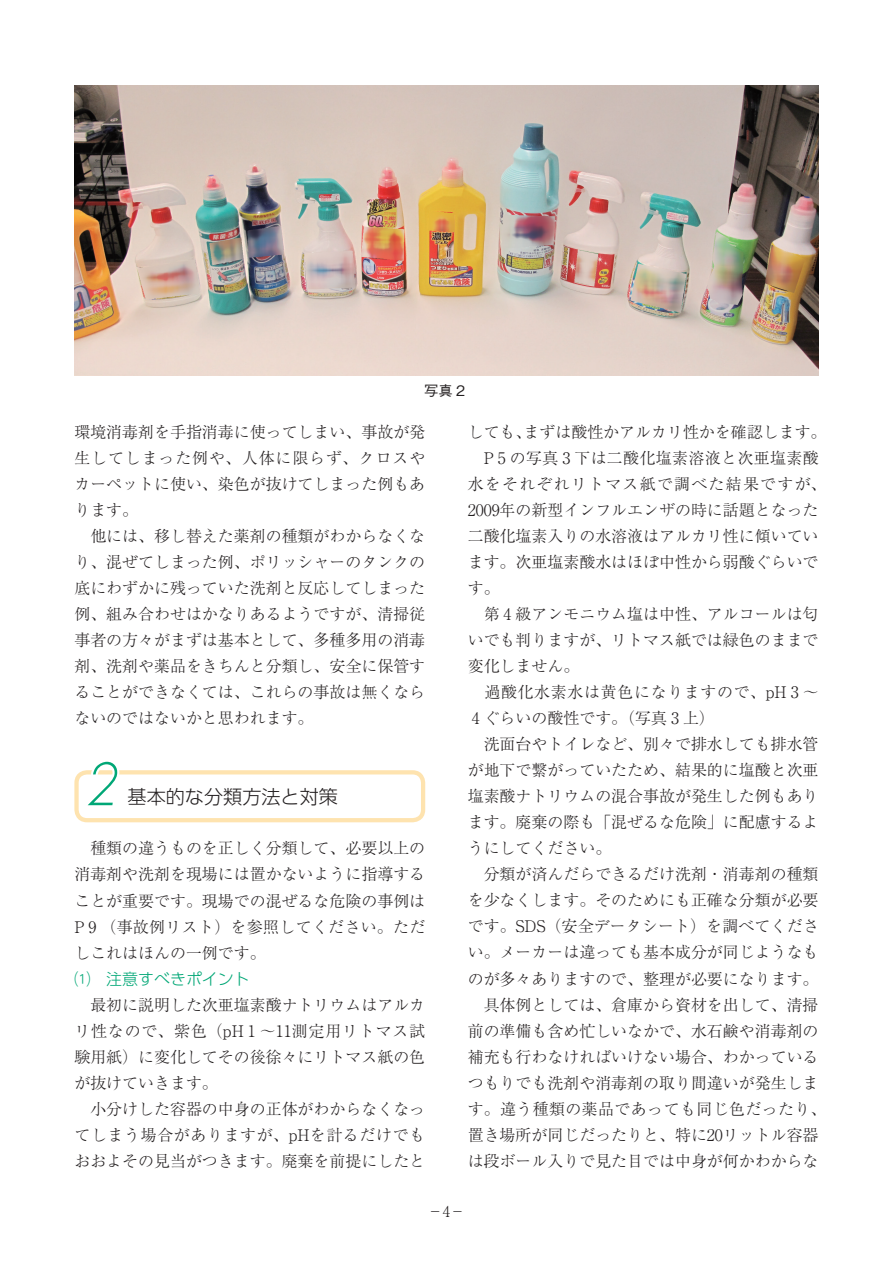
<style>
.page{position:relative;width:893px;height:1263px;background:#fff}
.page>*{position:absolute;margin:0;border:0;box-sizing:border-box;transform-origin:0 0}
.t1{font:italic 300 56.85px "Futura Std";color:#00a776;scale:.93 1}
.t2{font:300 19.2px "UD Shin Go Pr 6";color:#231f20}
.t3{font:300 15.9px/26.1px "Ryumin Pr 6";color:#231f20}
.t4{font:300 15.9px "UD Shin Go Pr 6";color:#00a776}
.t5{font:300 14.85px "Ryumin Pr 6";color:#231f20}
.t6{font:500 14.4px "Gothic BBB Pr 6 N";color:#231f20}
</style>
<div class="page">
<div style="left:74px;top:770px;width:351px;height:52px;border:4px solid #fee3af;border-radius:11px"></div>
<svg style="left:77px;top:770px;width:46px;height:41px"></svg>
<img style="left:74px;top:85px;width:745px;height:290px">
<p class="t6" style="left:424px;top:379px;width:43px">写真 2</p>
<p class="t3" style="left:74px;top:418px;width:352px">環境消毒剤を手指消毒に使ってしまい、事故が発生してしまった例や、人体に限らず、クロスやカーペットに使い、染色が抜けてしまった例もあります。<br>　他には、移し替えた薬剤の種類がわからなくなり、混ぜてしまった例、ポリッシャーのタンクの底にわずかに残っていた洗剤と反応してしまった例、組み合わせはかなりあるようですが、清掃従事者の方々がまずは基本として、多種多用の消毒剤、洗剤や薬品をきちんと分類し、安全に保管することができなくては、これらの事故は無くならないのではないかと思われます。</p>
<h1 class="t1" style="left:84px;top:750px;width:37px">2</h1>
<p class="t2" style="left:128px;top:781px;width:212px">基本的な分類方法と対策</p>
<p class="t3" style="left:74px;top:834px;width:352px;text-align:justify">　種類の違うものを正しく分類して、必要以上の消毒剤や洗剤を現場には置かないように指導することが重要です。現場での混ぜるな危険の事例はP 9 （事故例リスト）を参照してください。ただしこれはほんの一例です。</p>
<p class="t4" style="left:74px;top:966px;width:177px">⑴　注意すべきポイント</p>
<p class="t3" style="left:74px;top:991px;width:352px">　最初に説明した次亜塩素酸ナトリウムはアルカリ性なので、紫色（pH 1 ～11測定用リトマス試験用紙）に変化してその後徐々にリトマス紙の色が抜けていきます。<br>　小分けした容器の中身の正体がわからなくなってしまう場合がありますが、pHを計るだけでもおおよその見当がつきます。廃棄を前提にしたと</p>
<p class="t3" style="left:468px;top:418px;width:360px">しても、まずは酸性かアルカリ性かを確認します。　P 5 の写真 3 下は二酸化塩素溶液と次亜塩素酸水をそれぞれリトマス紙で調べた結果ですが、<br>2009年の新型インフルエンザの時に話題となった二酸化塩素入りの水溶液はアルカリ性に傾いています。次亜塩素酸水はほぼ中性から弱酸ぐらいです。<br>　第 4 級アンモニウム塩は中性、アルコールは匂いでも判りますが、リトマス紙では緑色のままで変化しません。<br>　過酸化水素水は黄色になりますので、pH 3 ～<br>4 ぐらいの酸性です。（写真 3 上）<br>　洗面台やトイレなど、別々で排水しても排水管が地下で繋がっていたため、結果的に塩酸と次亜塩素酸ナトリウムの混合事故が発生した例もあります。廃棄の際も「混ぜるな危険」に配慮するようにしてください。<br>　分類が済んだらできるだけ洗剤・消毒剤の種類を少なくします。そのためにも正確な分類が必要です。SDS（安全データシート）を調べてください。メーカーは違っても基本成分が同じようなものが多々ありますので、整理が必要になります。　具体例としては、倉庫から資材を出して、清掃前の準備も含め忙しいなかで、水石鹸や消毒剤の補充も行わなければいけない場合、わかっているつもりでも洗剤や消毒剤の取り間違いが発生します。違う種類の薬品であっても同じ色だったり、置き場所が同じだったりと、特に20リットル容器は段ボール入りで見た目では中身が何かわからな</p>
<p class="t5" style="left:428px;top:1199px;width:39px">－4－</p>
</div>
